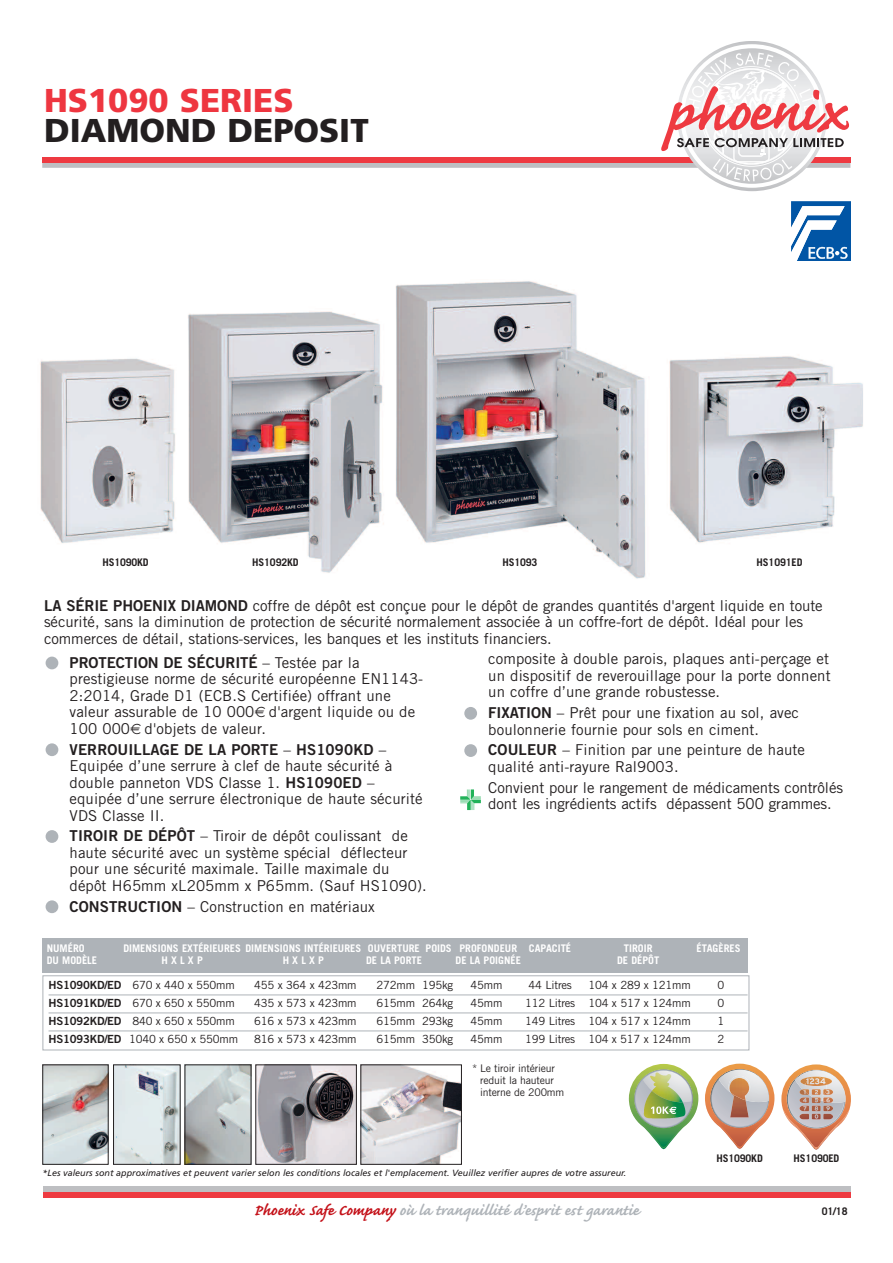
<style>
.page{position:relative;width:893px;height:1263px;background:#fff}
.page>*{position:absolute;margin:0;border:0;box-sizing:border-box;transform-origin:0 0}
.t1{font:900 33px "Frutiger";color:#231f20}
.t2{font:900 33px "Frutiger";color:#ee3640}
.t3{font:700 19.5px "Caflisch Script";color:#aeb3b8}
.t4{font:15px/16.5px "Trade Gothic";letter-spacing:.005em;color:#231f20}
.t5{font:15px "Trade Gothic Bold Two";letter-spacing:.005em;color:#231f20}
.t6{font:11.25px "Trade Gothic";letter-spacing:-.02em;color:#231f20}
.t7{font:700 10.5px "Trade Gothic";color:#fff}
.t8{font:700 10.5px "Trade Gothic";letter-spacing:-.01em;color:#231f20}
.t9{font:10.5px/12px "Trade Gothic";letter-spacing:-.02em;color:#231f20}
.t10{font:italic 9px "Frutiger";color:#231f20}
.s1{font-family:"Trade Gothic Bold Two"}
.s2{font-family:"Trade Gothic"}
.s3{color:#c4121a}
</style>
<div class="page">
<div style="left:43px;top:1187px;width:807px;height:5px;background:#bebfc2"></div>
<div style="left:43px;top:1192px;width:807px;height:5px;background:#ee3a41"></div>
<svg style="left:42px;top:41px;width:808px;height:150px"></svg>
<img style="left:40px;top:281px;width:823px;height:298px">
<img style="left:629px;top:1064px;width:69px;height:44px">
<img style="left:630px;top:1108px;width:67px;height:41px">
<img style="left:652px;top:1086px;width:31px;height:14px">
<img style="left:644px;top:1100px;width:41px;height:18px">
<svg style="left:781px;top:1064px;width:70px;height:86px"></svg>
<img style="left:827px;top:1077px;width:5px;height:8px">
<img style="left:800px;top:1077px;width:5px;height:8px">
<img style="left:805px;top:1077px;width:22px;height:23px">
<svg style="left:705px;top:1064px;width:69px;height:85px"></svg>
<img style="left:730px;top:1100px;width:19px;height:17px">
<img style="left:729px;top:1078px;width:21px;height:22px">
<img style="left:115px;top:1066px;width:63px;height:96px">
<div style="left:113px;top:1064px;width:67px;height:100px;border:1px solid #231f20"></div>
<img style="left:187px;top:1066px;width:62px;height:96px">
<img style="left:258px;top:1066px;width:97px;height:96px">
<div style="left:256px;top:1064px;width:101px;height:100px;border:1px solid #231f20"></div>
<img style="left:363px;top:1066px;width:97px;height:96px">
<div style="left:361px;top:1064px;width:101px;height:100px;border:1px solid #231f20"></div>
<img style="left:45px;top:1066px;width:61px;height:96px">
<svg style="left:791px;top:201px;width:59px;height:60px"></svg>
<div style="left:46px;top:657px;width:12px;height:12px;background:#aeb3b8;border-radius:50%"></div>
<div style="left:46px;top:743px;width:12px;height:13px;background:#aeb3b8;border-radius:50%"></div>
<div style="left:46px;top:830px;width:12px;height:13px;background:#aeb3b8;border-radius:50%"></div>
<div style="left:46px;top:900px;width:12px;height:13px;background:#aeb3b8;border-radius:50%"></div>
<div style="left:464px;top:707px;width:13px;height:13px;background:#aeb3b8;border-radius:50%"></div>
<div style="left:464px;top:744px;width:13px;height:13px;background:#aeb3b8;border-radius:50%"></div>
<svg style="left:460px;top:789px;width:21px;height:21px"></svg>
<div style="left:43px;top:975px;width:706px;height:75px;border:1px solid #aeb3b8"></div>
<hr style="left:49px;top:994px;width:699px;height:1px;background:#aeb3b8">
<hr style="left:49px;top:1012px;width:699px;height:1px;background:#aeb3b8">
<hr style="left:49px;top:1030px;width:699px;height:1px;background:#aeb3b8">
<div style="left:43px;top:938px;width:705px;height:34px;background:#aeb3b8"></div>
<h1 class="t2" style="left:44px;top:87px;width:251px">HS1090 SERIES</h1>
<h1 class="t1" style="left:44px;top:117px;width:326px">DIAMOND DEPOSIT</h1>
<p class="t8" style="left:102px;top:558px;width:48px">HS1090KD</p>
<p class="t8" style="left:252px;top:558px;width:48px">HS1092KD</p>
<p class="t8" style="left:502px;top:558px;width:37px">HS1093</p>
<p class="t8" style="left:757px;top:558px;width:47px">HS1091ED</p>
<p class="t4" style="left:44px;top:598px;width:780px"><span class="s1">LA SÉRIE PHOENIX DIAMOND</span> coffre de dépôt est conçue pour le dépôt de grandes quantités d'argent liquide en toute sécurité, sans la diminution de protection de sécurité normalement associée à un coffre-fort de dépôt. Idéal pour les commerces de détail, stations-services, les banques et les instituts financiers.</p>
<p class="t5" style="left:70px;top:657px;width:292px">PROTECTION DE SÉCURITÉ <span class="s2">– Testée par la</span></p>
<p class="t4" style="left:70px;top:672px;width:355px">prestigieuse norme de sécurité européenne EN1143- 2:2014, Grade D1 (ECB.S Certifiée) offrant une valeur assurable de 10 000 d'argent liquide ou de 100 000 d'objets de valeur.</p>
<p class="t5" style="left:70px;top:744px;width:318px">VERROUILLAGE DE LA PORTE <span class="s2">–</span> HS1090KD <span class="s2">–</span></p>
<p class="t4" style="left:70px;top:759px;width:355px">Equipée d’une serrure à clef de haute sécurité à double panneton VDS Classe 1. <span class="s1">HS1090ED</span> – equipée d’une serrure électronique de haute sécurité VDS Classe II.</p>
<p class="t4" style="left:70px;top:829px;width:359px"><span class="s1">TIROIR DE DÉPÔT</span> – Tiroir de dépôt coulissant de haute sécurité avec un système spécial déflecteur pour une sécurité maximale. Taille maximale du dépôt H65mm xL205mm x P65mm. (Sauf HS1090).</p>
<p class="t4" style="left:70px;top:899px;width:307px"><span class="s1">CONSTRUCTION</span> – Construction en matériaux</p>
<p class="t4" style="left:488px;top:652px;width:344px;text-align:justify">composite à double parois, plaques anti-perçage et un dispositif de reverouillage pour la porte donnent un coffre d’une grande robustesse.</p>
<p class="t4" style="left:488px;top:706px;width:312px"><span class="s1">FIXATION</span> – Prêt pour une fixation au sol, avec boulonnerie fournie pour sols en ciment.</p>
<p class="t4" style="left:488px;top:743px;width:318px"><span class="s1">COULEUR</span> – Finition par une peinture de haute qualité anti-rayure Ral9003.</p>
<p class="t4" style="left:488px;top:780px;width:356px">Convient pour le rangement de médicaments contrôlés dont les ingrédients actifs dépassent 500 grammes.</p>
<p class="t7" style="left:47px;top:944px;width:39px">NUMÉRO</p>
<p class="t7" style="left:123px;top:944px;width:449px">DIMENSIONS EXTÉRIEURES DIMENSIONS INTÉRIEURES OUVERTURE POIDS PROFONDEUR CAPACITÉ</p>
<p class="t7" style="left:624px;top:944px;width:30px">TIROIR</p>
<p class="t7" style="left:697px;top:944px;width:45px">ÉTAGÈRES</p>
<p class="t7" style="left:47px;top:957px;width:52px">DU MODÈLE</p>
<p class="t7" style="left:161px;top:957px;width:43px">HXLXP</p>
<p class="t7" style="left:283px;top:957px;width:43px">HXLXP</p>
<p class="t7" style="left:366px;top:957px;width:58px">DE LA PORTE</p>
<p class="t7" style="left:456px;top:957px;width:67px">DE LA POIGNÉE</p>
<p class="t7" style="left:617px;top:957px;width:44px">DE DÉPÔT</p>
<p class="t6" style="left:49px;top:981px;width:188px"><span class="s1">HS1090KD/ED</span> 670 x 440 x 550mm</p>
<p class="t6" style="left:254px;top:981px;width:104px">455 x 364 x 423mm</p>
<p class="t6" style="left:377px;top:981px;width:78px">272mm 195kg</p>
<p class="t6" style="left:471px;top:981px;width:33px">45mm</p>
<p class="t6" style="left:529px;top:981px;width:45px">44 Litres</p>
<p class="t6" style="left:588px;top:981px;width:104px">104 x 289 x 121mm</p>
<p class="t6" style="left:717px;top:981px;width:8px">0</p>
<p class="t6" style="left:49px;top:999px;width:188px"><span class="s1">HS1091KD/ED</span> 670 x 650 x 550mm</p>
<p class="t6" style="left:254px;top:999px;width:104px">435 x 573 x 423mm</p>
<p class="t6" style="left:377px;top:999px;width:78px">615mm 264kg</p>
<p class="t6" style="left:471px;top:999px;width:33px">45mm</p>
<p class="t6" style="left:525px;top:999px;width:167px">112 Litres 104 x 517 x 124mm</p>
<p class="t6" style="left:717px;top:999px;width:8px">0</p>
<p class="t6" style="left:49px;top:1017px;width:188px"><span class="s1">HS1092KD/ED</span> 840 x 650 x 550mm</p>
<p class="t6" style="left:254px;top:1017px;width:104px">616 x 573 x 423mm</p>
<p class="t6" style="left:377px;top:1017px;width:78px">615mm 293kg</p>
<p class="t6" style="left:471px;top:1017px;width:33px">45mm</p>
<p class="t6" style="left:525px;top:1017px;width:167px">149 Litres 104 x 517 x 124mm</p>
<p class="t6" style="left:717px;top:1017px;width:8px">1</p>
<p class="t6" style="left:49px;top:1035px;width:191px"><span class="s1">HS1093KD/ED</span> 1040 x 650 x 550mm</p>
<p class="t6" style="left:254px;top:1035px;width:104px">816 x 573 x 423mm</p>
<p class="t6" style="left:377px;top:1035px;width:78px">615mm 350kg</p>
<p class="t6" style="left:471px;top:1035px;width:33px">45mm</p>
<p class="t6" style="left:525px;top:1035px;width:167px">199 Litres 104 x 517 x 124mm</p>
<p class="t6" style="left:717px;top:1035px;width:8px">2</p>
<p class="t9" style="left:480px;top:1063px;width:86px;text-indent:-8px">* Le tiroir intérieur reduit la hauteur interne de 200mm</p>
<p class="t10" style="left:43px;top:1169px;width:585px">*Les valeurs sont approximatives et peuvent varier selon les conditions locales et l'emplacement. Veuillez verifier aupres de votre assureur.</p>
<h2 class="t3" style="left:254px;top:1197px;width:387px"><span class="s3">Phoenix Safe Company</span> où la tranquillité d’esprit est garantie</h2>
<p class="t8" style="left:716px;top:1154px;width:48px">HS1090KD</p>
<p class="t8" style="left:794px;top:1154px;width:47px">HS1090ED</p>
<p class="t8" style="left:822px;top:1208px;width:27px">01/18</p>
</div>
